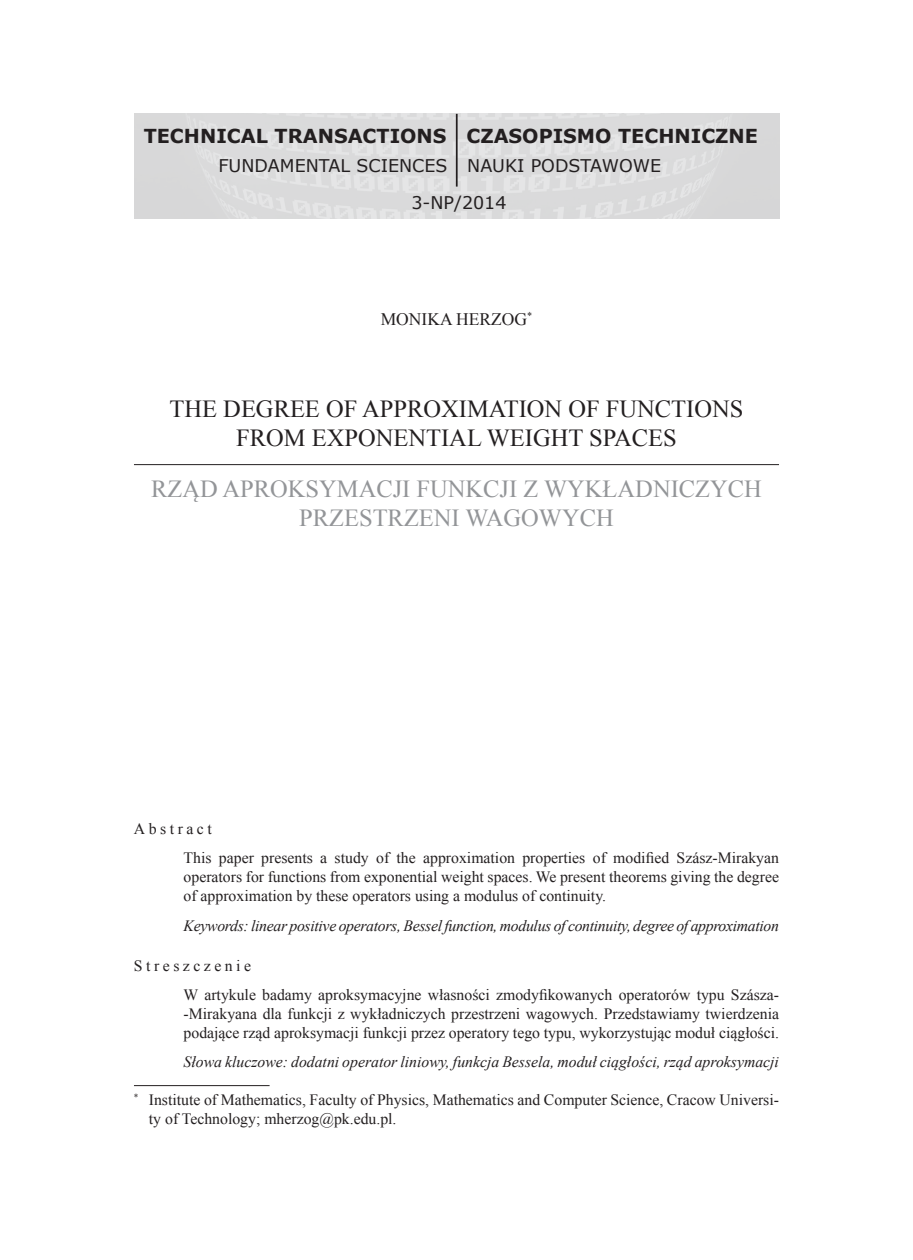
<style>
.page{position:relative;width:913px;height:1260px;background:#fff}
.page>*{position:absolute;margin:0;border:0;box-sizing:border-box;transform-origin:0 0}
.tytul_artykulu{font:24.5px/29.4px "Times New Roman";color:#231f20;text-align:center}
.tytul_artukulu_angie{font:24.5px/29.4px "Times New Roman";color:#939598;text-align:center}
.t1{font:700 19.25px "Verdana";color:#231f20}
.t2{font:17.5px "Verdana";color:#231f20}
.autor{font:17.5px "Times New Roman";color:#231f20}
.streszczenie_tekst{font:15.75px/18.9px "Times New Roman";color:#231f20;text-align:justify}
.przypis_cz{font:15.75px/18.9px "Times New Roman";color:#231f20}
.slowa_kluczowe{font:italic 15.75px "Times New Roman";letter-spacing:-.02em;color:#231f20}
.slowa_kluczowe-2{font:italic 15.75px "Times New Roman";color:#231f20}
.streszczenie{font:15.75px "Times New Roman";letter-spacing:.22em;color:#231f20}
</style>
<div class="page">
<hr style="left:134px;top:464px;width:645px;height:1px;background:#231f20">
<hr style="left:134px;top:1085px;width:136px;height:1px;background:#231f20">
<img style="left:134px;top:114px;width:645px;height:104px">
<hr style="left:456px;top:114px;width:2px;height:73px;background:#231f20">
<p class="t1" style="left:144px;top:123px;width:304px">TECHNICAL TRANSACTIONS</p>
<p class="t2" style="left:218px;top:153px;width:230px">FUNDAMENTAL SCIENCES</p>
<p class="t2" style="left:411px;top:191px;width:97px">3-NP/2014</p>
<p class="t1" style="left:466px;top:123px;width:293px">CZASOPISMO TECHNICZNE</p>
<p class="t2" style="left:467px;top:153px;width:195px">NAUKI PODSTAWOWE</p>
<p class="autor" style="left:381px;top:307px;width:153px">MONIKA HERZOG<sup>*</sup></p>
<p class="tytul_artykulu" style="left:170px;top:394px;width:575px">THE DEGREE OF APPROXIMATION OF FUNCTIONS<br>FROM EXPONENTIAL WEIGHT SPACES</p>
<p class="tytul_artukulu_angie" style="left:151px;top:474px;width:612px">RZĄD APROKSYMACJI FUNKCJI Z WYKŁADNICZYCH<br>PRZESTRZENI WAGOWYCH</p>
<p class="streszczenie" style="left:134px;top:818px;width:79px">Abstract</p>
<p class="streszczenie_tekst" style="left:184px;top:848px;width:597px">This paper presents a study of the approximation properties of modified Szász-Mirakyan operators for functions from exponential weight spaces. We present theorems giving the degree of approximation by these operators using a modulus of continuity.</p>
<p class="slowa_kluczowe" style="left:184px;top:915px;width:597px">Keywords: linear positive operators, Bessel function, modulus of continuity, degree of approximation</p>
<p class="streszczenie" style="left:134px;top:955px;width:119px">Streszczenie</p>
<p class="streszczenie_tekst" style="left:184px;top:985px;width:597px">W artykule badamy aproksymacyjne własności zmodyfikowanych operatorów typu Szásza--Mirakyana dla funkcji z wykładniczych przestrzeni wagowych. Przedstawiamy twierdzenia podające rząd aproksymacji funkcji przez operatory tego typu, wykorzystując moduł ciągłości.</p>
<p class="slowa_kluczowe-2" style="left:184px;top:1051px;width:597px">Słowa kluczowe: dodatni operator liniowy, funkcja Bessela, moduł ciągłości, rząd aproksymacji</p>
<p class="przypis_cz" style="left:149px;top:1090px;width:631px;text-indent:-15px"><sup>*</sup> Institute of Mathematics, Faculty of Physics, Mathematics and Computer Science, Cracow Universi&shy;ty of Technology; mherzog@pk.edu.pl.</p>
</div>
